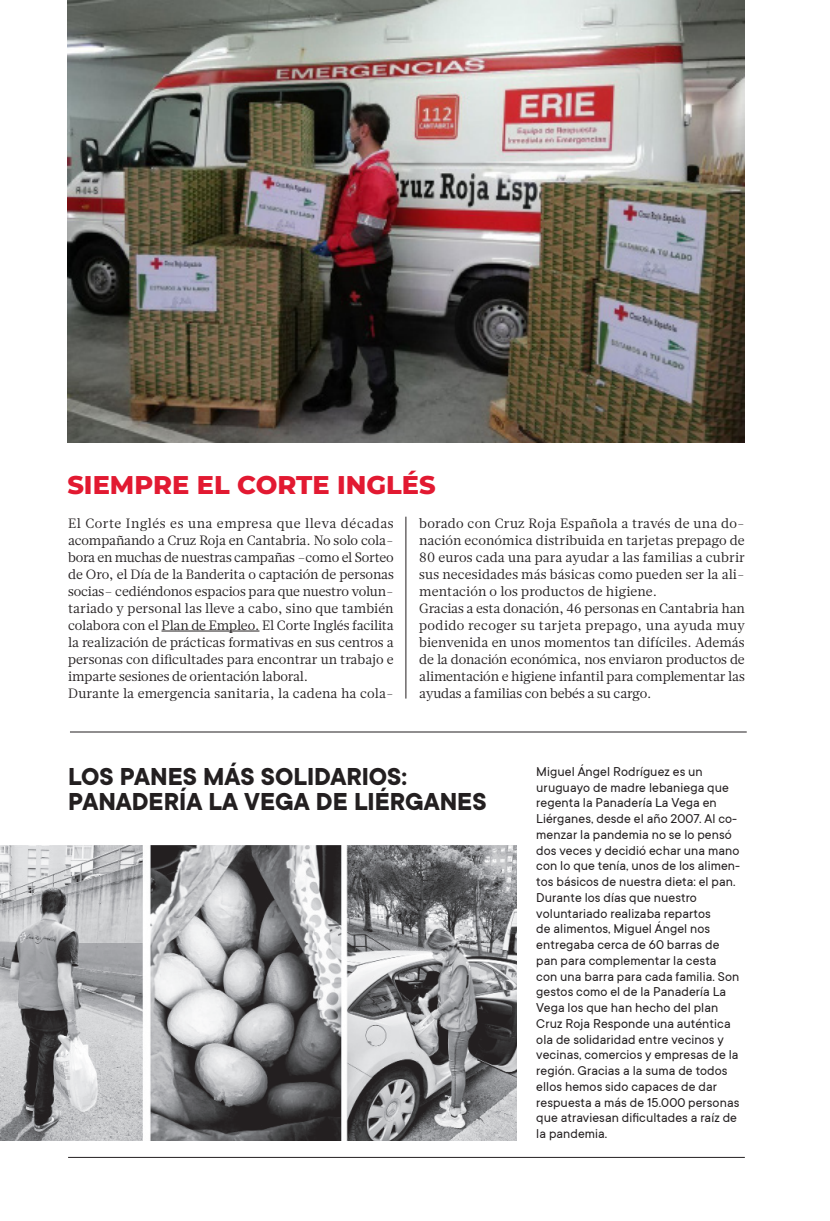
<style>
.page{position:relative;width:830px;height:1221px;background:#fff}
.page>*{position:absolute;margin:0;border:0;box-sizing:border-box;transform-origin:0 0}
.t1{font:700 27px/25.5px "TT Commons";color:#231f20}
.t2{font:800 25.65px "Montserrat";color:#e21931}
.TEXTO_GENERAL_OK{font:14.25px/15.8px "TT Commons";letter-spacing:.005em;color:#231f20}
.TEXTO_GENERAL_OK-2{font:13.5px/17px "Glosa Text";color:#231f20;text-align:justify}
</style>
<div class="page">
<hr style="left:68px;top:1157px;width:676px;height:1px;background:#231f20">
<img style="left:67px;top:0;width:677px;height:442px">
<hr style="left:161px;top:630px;width:98px;height:1px;background:#231f20">
<hr style="left:70px;top:731px;width:676px;height:1px;background:#231f20">
<img style="left:0;top:845px;width:516px;height:295px">
<hr style="left:405px;top:516px;width:1px;height:182px;background:#231f20">
<p class="t2" style="left:67px;top:465px;width:370px">SIEMPRE EL CORTE INGLÉS</p>
<p class="TEXTO_GENERAL_OK-2" style="left:68px;top:514px;width:327px">El Corte Inglés es una empresa que lleva décadas acompañando a Cruz Roja en Cantabria. No solo cola&shy;bora en muchas de nuestras campañas –como el Sorteo de Oro, el Día de la Banderita o captación de personas socias– cediéndonos espacios para que nuestro volun&shy;tariado y personal las lleve a cabo, sino que también colabora con el Plan de Empleo. El Corte Inglés facilita la realización de prácticas formativas en sus centros a personas con dificultades para encontrar un trabajo e imparte sesiones de orientación laboral.</p>
<p class="TEXTO_GENERAL_OK-2" style="left:68px;top:684px;width:327px">Durante la emergencia sanitaria, la cadena ha cola-</p>
<p class="TEXTO_GENERAL_OK-2" style="left:419px;top:514px;width:327px">borado con Cruz Roja Española a través de una do&shy;nación económica distribuida en tarjetas prepago de 80 euros cada una para ayudar a las familias a cubrir sus necesidades más básicas como pueden ser la ali&shy;mentación o los productos de higiene.</p>
<p class="TEXTO_GENERAL_OK-2" style="left:419px;top:599px;width:327px">Gracias a esta donación, 46 personas en Cantabria han podido recoger su tarjeta prepago, una ayuda muy bienvenida en unos momentos tan difíciles. Además de la donación económica, nos enviaron productos de alimentación e higiene infantil para complementar las ayudas a familias con bebés a su cargo.</p>
<p class="t1" style="left:68px;top:764px;width:420px">LOS PANES MÁS SOLIDARIOS:<br>PANADERÍA LA VEGA DE LIÉRGANES</p>
<p class="TEXTO_GENERAL_OK" style="left:536px;top:763px;width:205px">Miguel Ángel Rodríguez es un uruguayo de madre lebaniega que regenta la Panadería La Vega en<br>Liérganes, desde el año 2007. Al co&shy;menzar la pandemia no se lo pensó dos veces y decidió echar una mano con lo que tenía, unos de los alimen&shy;tos básicos de nuestra dieta: el pan.</p>
<p class="TEXTO_GENERAL_OK" style="left:536px;top:889px;width:204px">Durante los días que nuestro voluntariado realizaba repartos<br>de alimentos, Miguel Ángel nos entregaba cerca de 60 barras de pan para complementar la cesta con una barra para cada familia. Son gestos como el de la Panadería La<br>Vega los que han hecho del plan<br>Cruz Roja Responde una auténtica ola de solidaridad entre vecinos y vecinas, comercios y empresas de la región. Gracias a la suma de todos ellos hemos sido capaces de dar respuesta a más de 15.000 personas que atraviesan dificultades a raíz de la pandemia.</p>
</div>
